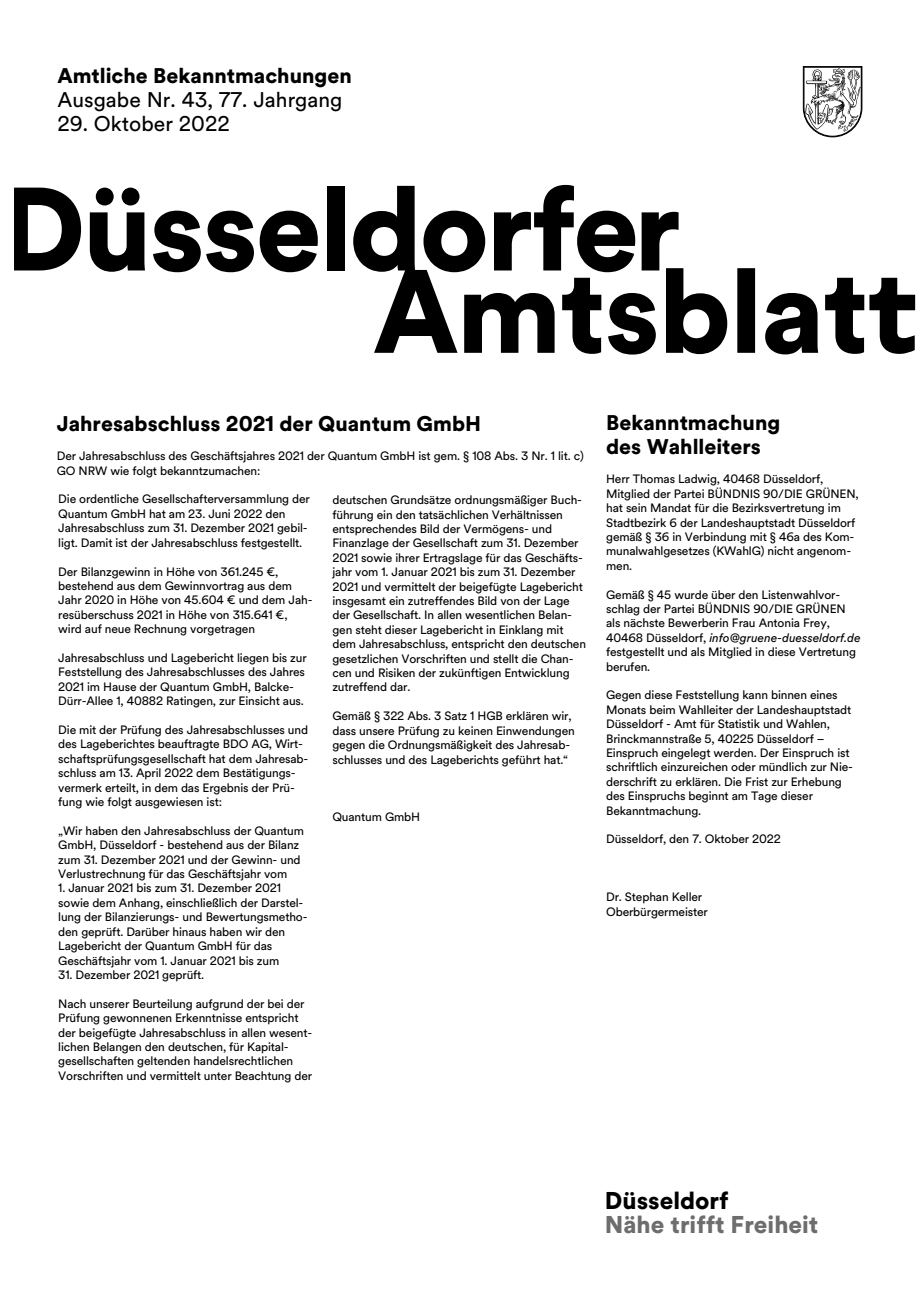
<style>
.page{position:relative;width:919px;height:1289px;background:#fff}
.page>*{position:absolute;margin:0;border:0;box-sizing:border-box;transform-origin:0 0}
.t1{font:900 24px "Duesseldorf Circular TT";color:#6d6d6d}
.t2{font:900 24px "Duesseldorf Circular TT";color:#000}
.t3{font:900 21px/24px "Duesseldorf Circular TT";color:#000}
.t4{font:21px "Duesseldorf Circular TT";color:#000}
.t5{font:12px/14.4px "Duesseldorf Circular TT";letter-spacing:-.015em;color:#000}
.s1{font-style:italic}
</style>
<div class="page">
<svg style="left:14px;top:188px;width:67px;height:82px"></svg>
<svg style="left:90px;top:212px;width:55px;height:60px"></svg>
<svg style="left:153px;top:211px;width:101px;height:61px"></svg>
<svg style="left:260px;top:211px;width:58px;height:61px"></svg>
<div style="left:326px;top:186px;width:18px;height:84px;background:#000"></div>
<svg style="left:353px;top:185px;width:562px;height:169px"></svg>
<svg style="left:96px;top:188px;width:18px;height:17px"></svg>
<svg style="left:122px;top:188px;width:17px;height:17px"></svg>
<svg style="left:803px;top:67px;width:58px;height:70px"></svg>
<h2 class="t3" style="left:57px;top:65px;width:296px">Amtliche Bekanntmachungen</h2>
<h2 class="t4" style="left:57px;top:91px;width:286px">Ausgabe Nr. 43, 77. Jahrgang</h2>
<h2 class="t4" style="left:57px;top:115px;width:174px">29. Oktober 2022</h2>
<h2 class="t3" style="left:57px;top:414px;width:426px">Jahresabschluss 2021 der Quantum GmbH</h2>
<p class="t5" style="left:57px;top:450px;width:528px">Der Jahresabschluss des Geschäftsjahres 2021 der Quantum GmbH ist gem. § 108 Abs. 3 Nr. 1 lit. c)<br>GO NRW wie folgt bekanntzumachen:</p>
<p class="t5" style="left:58px;top:493px;width:253px">Die ordentliche Gesellschafterversammlung der Quantum GmbH hat am 23. Juni 2022 den Jahresabschluss zum 31. Dezember 2021 gebil&shy;ligt. Damit ist der Jahresabschluss festgestellt.</p>
<p class="t5" style="left:58px;top:565px;width:256px">Der Bilanzgewinn in Höhe von 361.245 €, bestehend aus dem Gewinnvortrag aus dem Jahr 2020 in Höhe von 45.604 € und dem Jah&shy;resüberschuss 2021 in Höhe von 315.641 €, wird auf neue Rechnung vorgetragen</p>
<p class="t5" style="left:58px;top:651px;width:250px">Jahresabschluss und Lagebericht liegen bis zur Feststellung des Jahresabschlusses des Jahres 2021 im Hause der Quantum GmbH, Balcke-Dürr-Allee 1, 40882 Ratingen, zur Einsicht aus.</p>
<p class="t5" style="left:58px;top:723px;width:252px">Die mit der Prüfung des Jahresabschlusses und des Lageberichtes beauftragte BDO AG, Wirt&shy;schaftsprüfungsgesellschaft hat dem Jahresab&shy;schluss am 13. April 2022 dem Bestätigungs&shy;vermerk erteilt, in dem das Ergebnis der Prü&shy;fung wie folgt ausgewiesen ist:</p>
<p class="t5" style="left:58px;top:824px;width:247px">„Wir haben den Jahresabschluss der Quantum GmbH, Düsseldorf - bestehend aus der Bilanz zum 31. Dezember 2021 und der Gewinn- und Verlustrechnung für das Geschäftsjahr vom</p>
<p class="t5" style="left:58px;top:882px;width:251px">1. Januar 2021 bis zum 31. Dezember 2021 sowie dem Anhang, einschließlich der Darstel&shy;lung der Bilanzierungs- und Bewertungsmetho&shy;den geprüft. Darüber hinaus haben wir den Lagebericht der Quantum GmbH für das Geschäftsjahr vom 1. Januar 2021 bis zum</p>
<p class="t5" style="left:58px;top:968px;width:147px">31. Dezember 2021 geprüft.</p>
<p class="t5" style="left:58px;top:997px;width:255px">Nach unserer Beurteilung aufgrund der bei der Prüfung gewonnenen Erkenntnisse entspricht der beigefügte Jahresabschluss in allen wesent&shy;lichen Belangen den deutschen, für Kapital&shy;gesellschaften geltenden handelsrechtlichen Vorschriften und vermittelt unter Beachtung der</p>
<p class="t5" style="left:332px;top:494px;width:255px">deutschen Grundsätze ordnungsmäßiger Buch&shy;führung ein den tatsächlichen Verhältnissen entsprechendes Bild der Vermögens- und Finanzlage der Gesellschaft zum 31. Dezember 2021 sowie ihrer Ertragslage für das Geschäfts&shy;jahr vom 1. Januar 2021 bis zum 31. Dezember 2021 und vermittelt der beigefügte Lagebericht insgesamt ein zutreffendes Bild von der Lage der Gesellschaft. In allen wesentlichen Belan&shy;gen steht dieser Lagebericht in Einklang mit dem Jahresabschluss, entspricht den deutschen gesetzlichen Vorschriften und stellt die Chan&shy;cen und Risiken der zukünftigen Entwicklung zutreffend dar.</p>
<p class="t5" style="left:332px;top:710px;width:244px">Gemäß § 322 Abs. 3 Satz 1 HGB erklären wir, dass unsere Prüfung zu keinen Einwendungen gegen die Ordnungsmäßigkeit des Jahresab&shy;schlusses und des Lageberichts geführt hat.“</p>
<p class="t5" style="left:332px;top:810px;width:89px">Quantum GmbH</p>
<h2 class="t3" style="left:606px;top:413px;width:176px">Bekanntmachung des Wahlleiters</h2>
<p class="t5" style="left:606px;top:473px;width:254px">Herr Thomas Ladwig, 40468 Düsseldorf, Mitglied der Partei BÜNDNIS 90/DIE GRÜNEN, hat sein Mandat für die Bezirksvertretung im Stadtbezirk 6 der Landeshauptstadt Düsseldorf gemäß § 36 in Verbindung mit § 46a des Kom&shy;munalwahlgesetzes (KWahlG) nicht angenom&shy;men.</p>
<p class="t5" style="left:606px;top:588px;width:256px">Gemäß § 45 wurde über den Listenwahlvor&shy;schlag der Partei BÜNDNIS 90/DIE GRÜNEN als nächste Bewerberin Frau Antonia Frey, 40468 Düsseldorf, <span class="s1">info@gruene-duesseldorf.de </span>festgestellt und als Mitglied in diese Vertretung berufen.</p>
<p class="t5" style="left:606px;top:689px;width:248px">Gegen diese Feststellung kann binnen eines Monats beim Wahlleiter der Landeshauptstadt Düsseldorf - Amt für Statistik und Wahlen, Brinckmannstraße 5, 40225 Düsseldorf – Einspruch eingelegt werden. Der Einspruch ist schriftlich einzureichen oder mündlich zur Nie&shy;derschrift zu erklären. Die Frist zur Erhebung des Einspruchs beginnt am Tage dieser Bekanntmachung.</p>
<p class="t5" style="left:606px;top:833px;width:176px">Düsseldorf, den 7. Oktober 2022</p>
<p class="t5" style="left:606px;top:890px;width:103px">Dr. Stephan Keller<br>Oberbürgermeister</p>
<h1 class="t2" style="left:604px;top:1191px;width:125px">Düsseldorf</h1>
<h1 class="t1" style="left:604px;top:1215px;width:215px">Nähe trifft Freiheit</h1>
</div>
